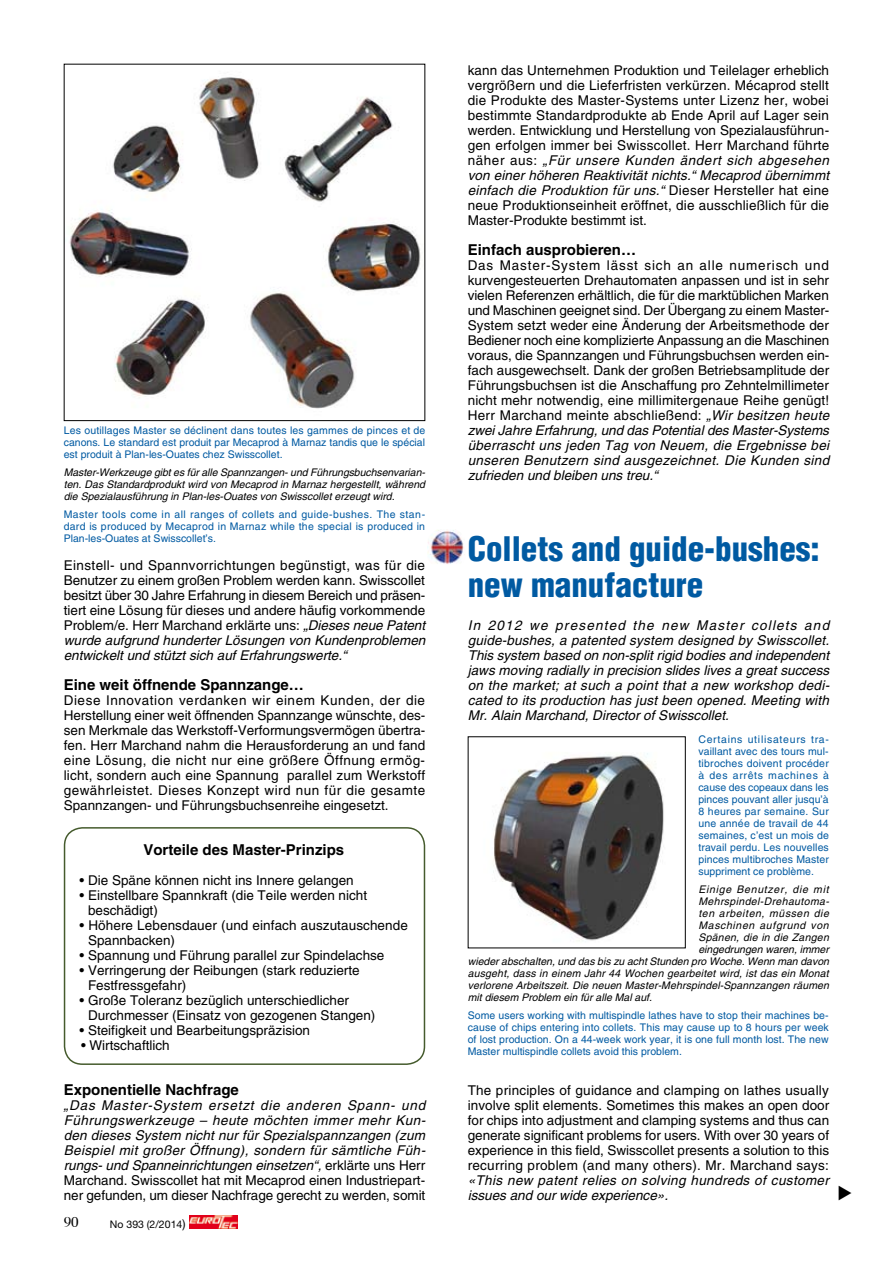
<style>
.page{position:relative;width:893px;height:1263px;background:#fff}
.page>*{position:absolute;margin:0;border:0;box-sizing:border-box;transform-origin:0 0}
.t1{font:900 condensed 33px/36px "Helvetica";color:#005aa2}
.t2{font:700 15px "Helvetica";color:#000}
.t3{font:13.5px/15px "Helvetica";color:#000;text-align:justify}
.t4{font:italic 13.5px/15px "Helvetica";color:#000;text-align:justify}
.t5{font:italic 13.5px/15px "Helvetica";letter-spacing:.025em;color:#000}
.t6{font:10.5px/12px "Helvetica";color:#005aa2;text-align:justify}
.t7{font:italic 10.5px/12px "Helvetica";letter-spacing:.01em;color:#000;text-align:justify}
.t8{font:italic 10.5px "Helvetica";letter-spacing:.035em;color:#000}
.t9{font:italic 10.5px "Helvetica";letter-spacing:.07em;color:#000}
.t10{font:italic 10.5px "Helvetica";letter-spacing:.055em;color:#000}
.t11{font:italic 10.5px "Helvetica";letter-spacing:.06em;color:#000}
.t12{font:10.5px "Helvetica Neue";color:#000}
.s1{font-style:italic}
.s2{font-style:normal}
.s3{font-size:12px}
</style>
<div class="page">
<svg style="left:189px;top:1215px;width:49px;height:13px"></svg>
<img style="left:190px;top:1215px;width:47px;height:13px">
<div style="left:64px;top:827px;width:361px;height:238px;border:2px solid #455b2d;border-radius:18px"></div>
<img style="left:69px;top:77px;width:352px;height:332px">
<img style="left:493px;top:753px;width:171px;height:188px">
<img style="left:427px;top:530px;width:37px;height:34px">
<p class="t6" style="left:64px;top:425px;width:363px">Les outillages Master se déclinent dans toutes les gammes de pinces et de canons. Le standard est produit par Mecaprod à Marnaz tandis que le spécial est produit à Plan-les-Ouates chez Swisscollet.</p>
<p class="t7" style="left:64px;top:467px;width:363px">Master-Werkzeuge gibt es für alle Spannzangen- und Führungsbuchsenvarian&shy;ten. Das Standardprodukt wird von Mecaprod in Marnaz hergestellt, während die Spezialausführung in Plan-les-Ouates von Swisscollet erzeugt wird.</p>
<p class="t6" style="left:64px;top:509px;width:363px">Master tools come in all ranges of collets and guide-bushes. The stan&shy;dard is produced by Mecaprod in Marnaz while the special is produced in Plan-les-Ouates at Swisscollet’s.</p>
<p class="t3" style="left:64px;top:558px;width:363px">Einstell- und Spannvorrichtungen begünstigt, was für die Benutzer zu einem großen Problem werden kann. Swisscollet besitzt über 30 Jahre Erfahrung in diesem Bereich und präsen&shy;tiert eine Lösung für dieses und andere häufig vorkommende Problem/e. Herr Marchand erklärte uns: <span class="s1">„Dieses neue Patent wurde aufgrund hunderter Lösungen von Kundenproblemen entwickelt und stützt sich auf Erfahrungswerte.“</span></p>
<p class="t2" style="left:64px;top:675px;width:242px">Eine weit öffnende Spannzange…</p>
<p class="t3" style="left:64px;top:693px;width:363px">Diese Innovation verdanken wir einem Kunden, der die Herstellung einer weit öffnenden Spannzange wünschte, des&shy;sen Merkmale das Werkstoff-Verformungsvermögen übertra&shy;fen. Herr Marchand nahm die Herausforderung an und fand eine Lösung, die nicht nur eine größere Öffnung ermög&shy;licht, sondern auch eine Spannung parallel zum Werkstoff gewährleistet. Dieses Konzept wird nun für die gesamte Spannzangen- und Führungsbuchsenreihe eingesetzt.</p>
<p class="t2" style="left:143px;top:840px;width:202px">Vorteile des Master-Prinzips</p>
<p class="t3" style="left:80px;top:873px;width:276px">• Die Späne können nicht ins Innere gelangen</p>
<p class="t3" style="left:88px;top:888px;width:281px;text-indent:-9px">• Einstellbare Spannkraft (die Teile werden nicht beschädigt)</p>
<p class="t3" style="left:88px;top:918px;width:321px;text-indent:-9px">• Höhere Lebensdauer (und einfach auszutauschende<br>Spannbacken)</p>
<p class="t3" style="left:80px;top:948px;width:306px">• Spannung und Führung parallel zur Spindelachse</p>
<p class="t3" style="left:88px;top:963px;width:273px;text-indent:-9px">• Verringerung der Reibungen (stark reduzierte<br>Festfressgefahr)</p>
<p class="t3" style="left:88px;top:993px;width:289px;text-indent:-9px">• Große Toleranz bezüglich unterschiedlicher<br>Durchmesser (Einsatz von gezogenen Stangen)</p>
<p class="t3" style="left:80px;top:1023px;width:232px">• Steifigkeit und Bearbeitungspräzision</p>
<p class="t3" style="left:81px;top:1038px;width:90px">• Wirtschaftlich</p>
<p class="t2" style="left:64px;top:1080px;width:177px">Exponentielle Nachfrage</p>
<p class="t4" style="left:64px;top:1098px;width:363px">„Das Master-System ersetzt die anderen Spann- und Führungswerkzeuge – heute möchten immer mehr Kun&shy;den dieses System nicht nur für Spezialspannzangen (zum Beispiel mit großer Öffnung), sondern für sämtliche Füh&shy;rungs- und Spanneinrichtungen einsetzen“, <span class="s2">erklärte uns Herr Marchand. Swisscollet hat mit Mecaprod einen Industriepart&shy;ner gefunden, um dieser Nachfrage gerecht zu werden, somit</span></p>
<p class="t12" style="left:110px;top:1218px;width:77px">No 393 (2/2014<span class="s3">)</span></p>
<p class="t3" style="left:468px;top:63px;width:363px">kann das Unternehmen Produktion und Teilelager erheblich vergrößern und die Lieferfristen verkürzen. Mécaprod stellt die Produkte des Master-Systems unter Lizenz her, wobei bestimmte Standardprodukte ab Ende April auf Lager sein werden. Entwicklung und Herstellung von Spezialausführun&shy;gen erfolgen immer bei Swisscollet. Herr Marchand führte näher aus: <span class="s1">„Für unsere Kunden ändert sich abgesehen von einer höheren Reaktivität nichts.“ Mecaprod übernimmt einfach die Produktion für uns.“</span> Dieser Hersteller hat eine neue Produktionseinheit eröffnet, die ausschließlich für die Master-Produkte bestimmt ist.</p>
<p class="t2" style="left:468px;top:240px;width:170px">Einfach ausprobieren…</p>
<p class="t3" style="left:468px;top:258px;width:363px">Das Master-System lässt sich an alle numerisch und kurvengesteuerten Drehautomaten anpassen und ist in sehr vielen Referenzen erhältlich, die für die marktüblichen Marken und Maschinen geeignet sind. Der Übergang zu einem Master-System setzt weder eine Änderung der Arbeitsmethode der Bediener noch eine komplizierte Anpassung an die Maschinen voraus, die Spannzangen und Führungsbuchsen werden ein&shy;fach ausgewechselt. Dank der großen Betriebsamplitude der Führungsbuchsen ist die Anschaffung pro Zehntelmillimeter nicht mehr notwendig, eine millimitergenaue Reihe genügt!<br>Herr Marchand meinte abschließend: <span class="s1">„Wir besitzen heute zwei Jahre Erfahrung, und das Potential des Master-Systems überrascht uns jeden Tag von Neuem, die Ergebnisse bei unseren Benutzern sind ausgezeichnet. Die Kunden sind zufrieden und bleiben uns treu.“</span></p>
<h1 class="t1" style="left:468px;top:530px;width:353px">Collets and guide-bushes: new manufacture</h1>
<p class="t4" style="left:468px;top:618px;width:363px">In 2012 we presented the new Master collets and guide-bushes, a patented system designed by Swisscollet.<br>This system based on non-split rigid bodies and independent jaws moving radially in precision slides lives a great success on the market; at such a point that a new workshop dedi&shy;cated to its production has just been opened. Meeting with Mr. Alain Marchand, Director of Swisscollet.</p>
<p class="t6" style="left:698px;top:733px;width:132px">Certains utilisateurs tra&shy;vaillant avec des tours mul&shy;tibroches doivent procéder à des arrêts machines à cause des copeaux dans les pinces pouvant aller jusqu’à 8 heures par semaine. Sur une année de travail de 44 semaines, c’est un mois de travail perdu. Les nouvelles pinces multibroches Master suppriment ce problème.</p>
<p class="t9" style="left:698px;top:883px;width:132px">Einige Benutzer, die mit</p>
<p class="t8" style="left:698px;top:895px;width:132px">Mehrspindel-Drehautoma-</p>
<p class="t10" style="left:698px;top:907px;width:132px">ten arbeiten, müssen die</p>
<p class="t11" style="left:698px;top:919px;width:132px">Maschinen aufgrund von</p>
<p class="t7" style="left:698px;top:931px;width:132px">Spänen, die in die Zangen</p>
<p class="t7" style="left:698px;top:943px;width:132px">eingedrungen waren, immer</p>
<p class="t7" style="left:468px;top:955px;width:363px">wieder abschalten, und das bis zu acht Stunden pro Woche. Wenn man davon</p>
<p class="t7" style="left:468px;top:967px;width:362px">ausgeht, dass in einem Jahr 44 Wochen gearbeitet wird, ist das ein Monat</p>
<p class="t7" style="left:468px;top:979px;width:363px">verlorene Arbeitszeit. Die neuen Master-Mehrspindel-Spannzangen räumen</p>
<p class="t7" style="left:468px;top:991px;width:186px">mit diesem Problem ein für alle Mal auf.</p>
<p class="t6" style="left:468px;top:1009px;width:363px">Some users working with multispindle lathes have to stop their machines be&shy;cause of chips entering into collets. This may cause up to 8 hours per week of lost production. On a 44-week work year, it is one full month lost. The new Master multispindle collets avoid this problem.</p>
<p class="t3" style="left:468px;top:1083px;width:363px">The principles of guidance and clamping on lathes usually involve split elements. Sometimes this makes an open door for chips into adjustment and clamping systems and thus can generate significant problems for users. With over 30 years of experience in this field, Swisscollet presents a solution to this recurring problem (and many others). Mr. Marchand says:</p>
<p class="t5" style="left:468px;top:1173px;width:363px">«This new patent relies on solving hundreds of customer issues and our wide experience».</p>
</div>
